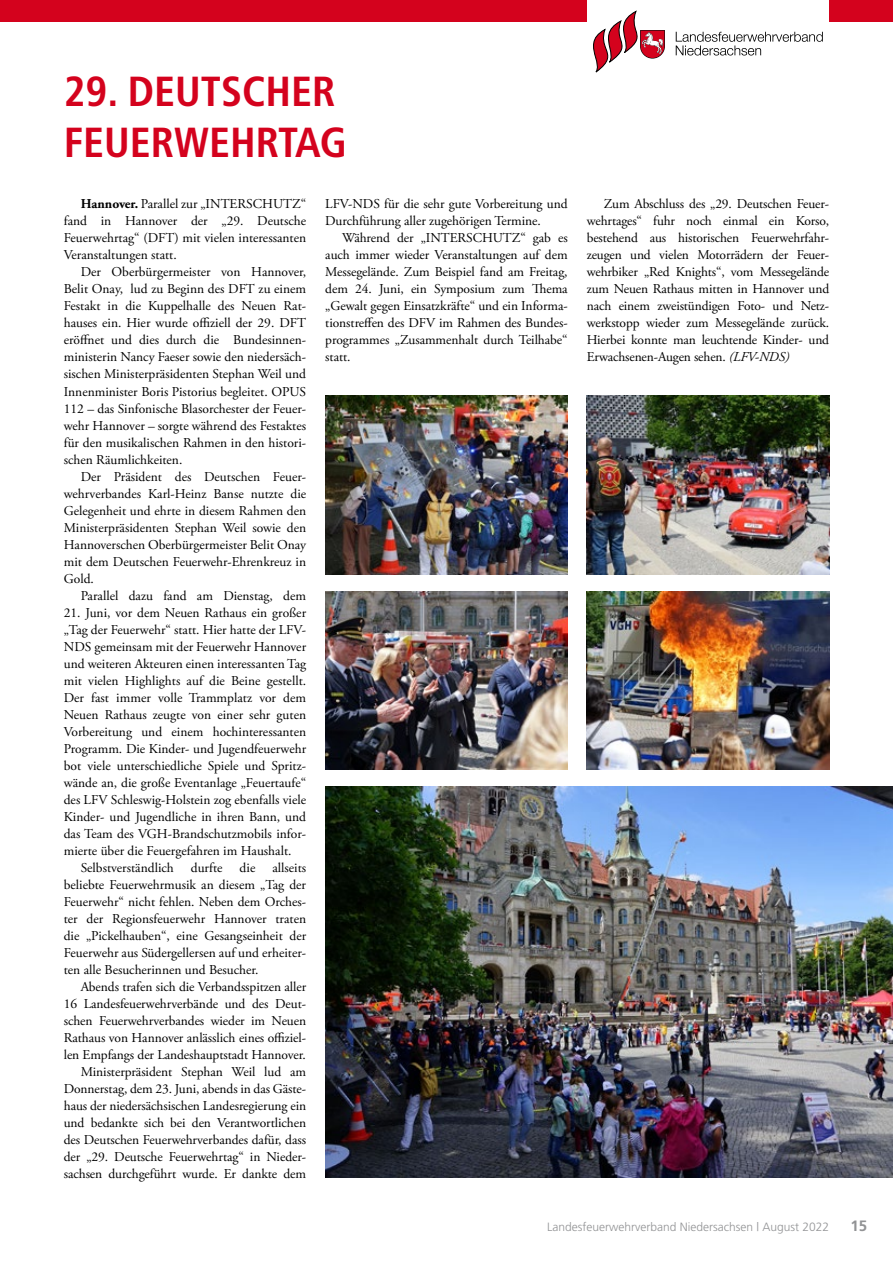
<style>
.page{position:relative;width:893px;height:1263px;background:#fff}
.page>*{position:absolute;margin:0;border:0;box-sizing:border-box;transform-origin:0 0}
.t1{font:700 condensed 42px/51px "Frutiger";color:#d4021d}
.t2{font:700 15px "Frutiger";color:#929395}
.t3{font:13.5px/17px "Adobe Garamond Pro";color:#000;text-align:justify}
.t4{font:300 12px "Frutiger";color:#929395}
.s1{font-weight:700}
.s2{font-style:italic}
</style>
<div class="page">
<div style="left:0;top:0;width:587px;height:21px;background:#d4021d"></div>
<svg style="left:676px;top:32px;width:147px;height:24px"></svg>
<svg style="left:593px;top:10px;width:72px;height:63px"></svg>
<div style="left:829px;top:0;width:64px;height:21px;background:#d4021d"></div>
<img style="left:587px;top:591px;width:242px;height:179px">
<img style="left:325px;top:787px;width:568px;height:391px">
<img style="left:325px;top:395px;width:243px;height:179px">
<img style="left:325px;top:591px;width:243px;height:179px">
<img style="left:587px;top:395px;width:242px;height:179px">
<h1 class="t1" style="left:64px;top:66px;width:285px">29. DEUTSCHER<br>FEUERWEHRTAG</h1>
<p class="t3" style="left:64px;top:196px;width:244px;text-indent:17px"><span class="s1">Hannover.</span> Parallel zur „INTERSCHUTZ“ fand in Hannover der „29. Deutsche Feuerwehrtag“ (DFT) mit vielen interessanten Veranstaltungen statt.</p>
<p class="t3" style="left:64px;top:264px;width:244px;text-indent:17px">Der Oberbürgermeister von Hannover, Belit Onay, lud zu Beginn des DFT zu einem Festakt in die Kuppelhalle des Neuen Rat&shy;hauses ein. Hier wurde offiziell der 29. DFT eröffnet und dies durch die Bundesinnen&shy;ministerin Nancy Faeser sowie den niedersäch&shy;sischen Ministerpräsidenten Stephan Weil und Innenminister Boris Pistorius begleitet. OPUS 112 – das Sinfonische Blasorchester der Feuer&shy;wehr Hannover – sorgte während des Festaktes für den musikalischen Rahmen in den histori&shy;schen Räumlichkeiten.</p>
<p class="t3" style="left:64px;top:468px;width:244px;text-indent:17px">Der Präsident des Deutschen Feuer&shy;wehrverbandes Karl-Heinz Banse nutzte die Gelegenheit und ehrte in diesem Rahmen den Ministerpräsidenten Stephan Weil sowie den Hannoverschen Oberbürgermeister Belit Onay mit dem Deutschen Feuerwehr-Ehrenkreuz in Gold.</p>
<p class="t3" style="left:81px;top:587px;width:227px">Parallel dazu fand am Dienstag, dem</p>
<p class="t3" style="left:64px;top:604px;width:244px">21. Juni, vor dem Neuen Rathaus ein großer</p>
<p class="t3" style="left:64px;top:621px;width:244px">„Tag der Feuerwehr“ statt. Hier hatte der LFV-</p>
<p class="t3" style="left:64px;top:638px;width:244px">NDS gemeinsam mit der Feuerwehr Hannover</p>
<p class="t3" style="left:64px;top:655px;width:244px">und weiteren Akteuren einen interessanten Tag</p>
<p class="t3" style="left:64px;top:672px;width:244px">mit vielen Highlights auf die Beine gestellt.</p>
<p class="t3" style="left:64px;top:689px;width:244px">Der fast immer volle Trammplatz vor dem</p>
<p class="t3" style="left:64px;top:706px;width:244px">Neuen Rathaus zeugte von einer sehr guten</p>
<p class="t3" style="left:64px;top:723px;width:244px">Vorbereitung und einem hochinteressanten</p>
<p class="t3" style="left:64px;top:740px;width:244px">Programm. Die Kinder- und Jugendfeuerwehr</p>
<p class="t3" style="left:64px;top:757px;width:244px">bot viele unterschiedliche Spiele und Spritz-</p>
<p class="t3" style="left:64px;top:774px;width:244px">wände an, die große Eventanlage „Feuertaufe“</p>
<p class="t3" style="left:64px;top:791px;width:244px">des LFV Schleswig-Holstein zog ebenfalls viele</p>
<p class="t3" style="left:64px;top:808px;width:244px">Kinder- und Jugendliche in ihren Bann, und</p>
<p class="t3" style="left:64px;top:825px;width:244px">das Team des VGH-Brandschutzmobils infor-</p>
<p class="t3" style="left:64px;top:842px;width:229px">mierte über die Feuergefahren im Haushalt.</p>
<p class="t3" style="left:81px;top:859px;width:95px">Selbstverständlich</p>
<p class="t3" style="left:191px;top:859px;width:33px">durfte</p>
<p class="t3" style="left:240px;top:859px;width:17px">die</p>
<p class="t3" style="left:64px;top:859px;width:244px;text-indent:209px">allseits beliebte Feuerwehrmusik an diesem „Tag der Feuerwehr“ nicht fehlen. Neben dem Orches&shy;ter der Regionsfeuerwehr Hannover traten die „Pickelhauben“, eine Gesangseinheit der Feuerwehr aus Südergellersen auf und erheiter&shy;ten alle Besucherinnen und Besucher.</p>
<p class="t3" style="left:64px;top:979px;width:244px;text-align:right">Abends trafen sich die Verbandsspitzen aller<br>16 Landesfeuerwehrverbände und des Deut&shy;schen Feuerwehrverbandes wieder im Neuen Rathaus von Hannover anlässlich eines offiziel&shy;len Empfangs der Landeshauptstadt Hannover.<br>Ministerpräsident Stephan Weil lud am Donnerstag, dem 23. Juni, abends in das Gäste&shy;haus der niedersächsischen Landesregierung ein und bedankte sich bei den Verantwortlichen des Deutschen Feuerwehrverbandes dafür, dass der „29. Deutsche Feuerwehrtag“ in Nieder&shy;sachsen durchgeführt wurde. Er dankte dem</p>
<p class="t3" style="left:325px;top:196px;width:244px">LFV-NDS für die sehr gute Vorbereitung und<br>Durchführung aller zugehörigen Termine.</p>
<p class="t3" style="left:325px;top:230px;width:244px;text-indent:17px">Während der „INTERSCHUTZ“ gab es auch immer wieder Veranstaltungen auf dem Messegelände. Zum Beispiel fand am Freitag, dem 24. Juni, ein Symposium zum Thema „Gewalt gegen Einsatzkräfte“ und ein Informa&shy;tionstreffen des DFV im Rahmen des Bundes&shy;programmes „Zusammenhalt durch Teilhabe“ statt.</p>
<p class="t3" style="left:587px;top:196px;width:244px;text-indent:17px">Zum Abschluss des „29. Deutschen Feuer&shy;wehrtages“ fuhr noch einmal ein Korso, bestehend aus historischen Feuerwehrfahr&shy;zeugen und vielen Motorrädern der Feuer&shy;wehrbiker „Red Knights“, vom Messegelände zum Neuen Rathaus mitten in Hannover und nach einem zweistündigen Foto- und Netz&shy;werkstopp wieder zum Messegelände zurück.<br>Hierbei konnte man leuchtende Kinder- und Erwachsenen-Augen sehen. <span class="s2">(LFV-NDS)</span></p>
<p class="t4" style="left:547px;top:1220px;width:284px">Landesfeuerwehrverband Niedersachsen | August 2022</p>
<p class="t2" style="left:850px;top:1217px;width:18px">15</p>
</div>
